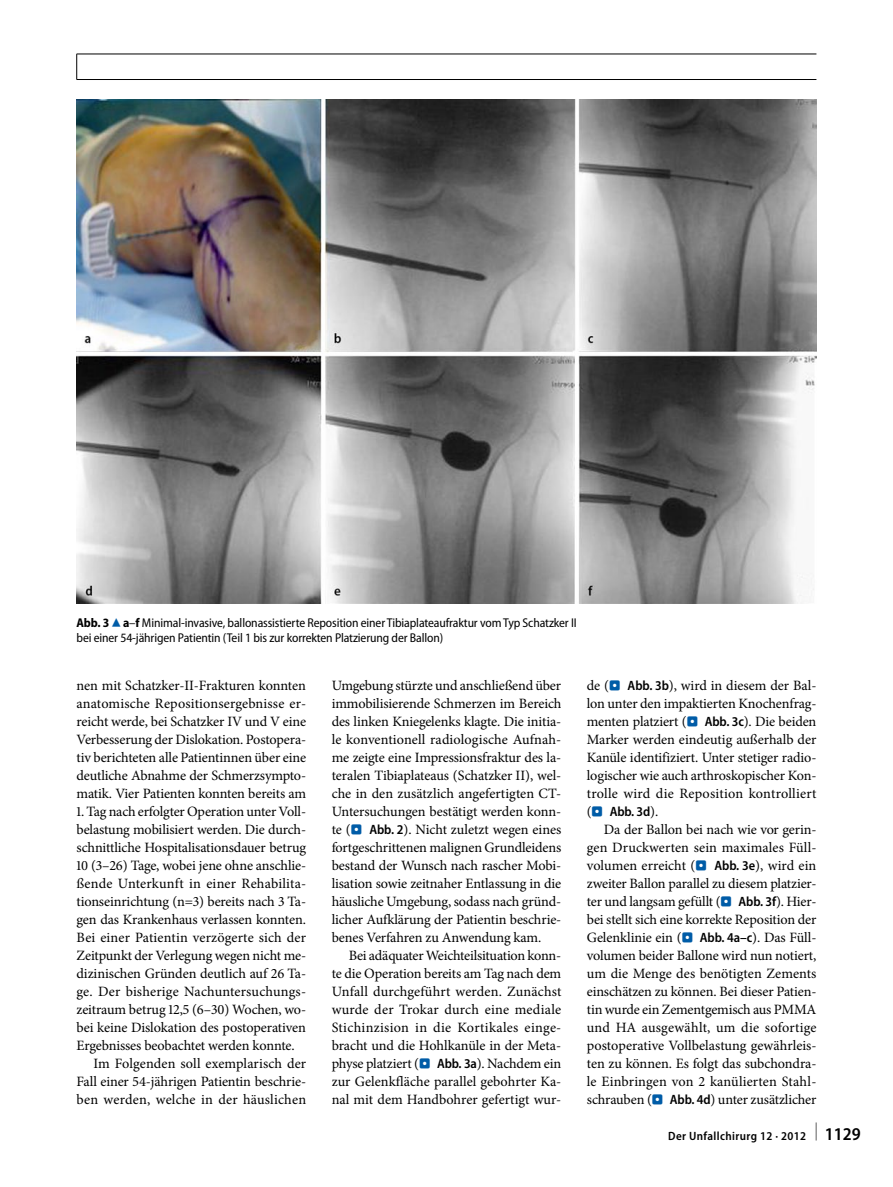
<style>
.page{position:relative;width:893px;height:1187px;background:#fff}
.page>*{position:absolute;margin:0;border:0;box-sizing:border-box;transform-origin:0 0}
._010_fliesstext_mit{font:14.25px/18px "Minion Pro";letter-spacing:-.01em;color:#000;text-align:justify}
._010_fliesstext_mit-2{font:600 semi-condensed 13.5px "Myriad Pro";color:#000}
._024_abb_legende{font:semi-condensed 12.75px/15px "Myriad Pro";letter-spacing:-.01em;color:#000}
.t1{font:600 semi-condensed 12px "Myriad Pro";letter-spacing:.03em;color:#000}
.s1{font-weight:700}
.s2{font-family:"S Buttons";font-stretch:normal;font-size:14.25px;color:#005ca7}
.s3{font-family:"S Buttons";font-size:13.5px;color:#005ca7}
.s4{font-family:"Myriad Pro";font-weight:600;font-stretch:semi-condensed;font-size:13.5px}
.s5{font-family:"Minion Pro";font-weight:400;font-stretch:normal;font-size:14.25px}
.s6{font-family:"S Buttons";font-weight:400;font-stretch:normal;color:#005ca7}
.s7{font-size:18px}
</style>
<div class="page">
<img style="left:77px;top:100px;width:739px;height:503px">
<hr style="left:77px;top:79px;width:739px;height:1px;background:#000">
<svg style="left:76px;top:54px;width:1px;height:25px"></svg>
<hr style="left:77px;top:54px;width:739px;height:1px;background:#000">
<p class="_024_abb_legende" style="left:77px;top:615px;width:502px"><span class="s1">Abb. 3</span><span class="s2">8</span><span class="s1">a</span>–<span class="s1">f</span> Minimal-invasive, ballonassistierte Reposition einer Tibiaplateaufraktur vom Typ Schatzker II bei einer 54-jährigen Patientin (Teil 1 bis zur korrekten Platzierung der Ballon)</p>
<p class="_010_fliesstext_mit" style="left:77px;top:676px;width:231px">nen mit Schatzker-II-Frakturen konnten anatomische Repositionsergebnisse er&shy;reicht werde, bei Schatzker IV und V eine Verbesserung der Dislokation. Postopera&shy;tiv berichteten alle Patientinnen über eine deutliche Abnahme der Schmerzsympto&shy;matik. Vier Patienten konnten bereits am</p>
<p class="_010_fliesstext_mit" style="left:77px;top:802px;width:231px">1. Tag nach erfolgter Operation unter Voll&shy;belastung mobilisiert werden. Die durch&shy;schnittliche Hospitalisationsdauer betrug 10 (3–26) Tage, wobei jene ohne anschlie&shy;ßende Unterkunft in einer Rehabilita&shy;tionseinrichtung (n=3) bereits nach 3 Ta&shy;gen das Krankenhaus verlassen konnten.<br>Bei einer Patientin verzögerte sich der Zeitpunkt der Verlegung wegen nicht me&shy;dizinischen Gründen deutlich auf 26 Ta&shy;ge. Der bisherige Nachuntersuchungs&shy;zeitraum betrug 12,5 (6–30) Wochen, wo&shy;bei keine Dislokation des postoperativen Ergebnisses beobachtet werden konnte.</p>
<p class="_010_fliesstext_mit" style="left:77px;top:1054px;width:231px;text-indent:17px">Im Folgenden soll exemplarisch der Fall einer 54-jährigen Patientin beschrie&shy;ben werden, welche in der häuslichen</p>
<p class="_010_fliesstext_mit" style="left:332px;top:676px;width:231px">Umgebung stürzte und anschließend über immobilisierende Schmerzen im Bereich des linken Kniegelenks klagte. Die initia&shy;le konventionell radiologische Aufnah&shy;me zeigte eine Impressionsfraktur des la&shy;teralen Tibiaplateaus (Schatzker II), wel&shy;che in den zusätzlich angefertigten CT-Untersuchungen bestätigt werden konn&shy;te (<span class="s3">.</span> <span class="s4">Abb. 2</span>). Nicht zuletzt wegen eines fortgeschrittenen malignen Grundleidens bestand der Wunsch nach rascher Mobi&shy;lisation sowie zeitnaher Entlassung in die häusliche Umgebung, sodass nach gründ&shy;licher Aufklärung der Patientin beschrie&shy;benes Verfahren zu Anwendung kam.</p>
<p class="_010_fliesstext_mit" style="left:332px;top:946px;width:231px;text-indent:17px">Bei adäquater Weichteilsituation konn&shy;te die Operation bereits am Tag nach dem Unfall durchgeführt werden. Zunächst wurde der Trokar durch eine mediale Stichinzision in die Kortikales einge&shy;bracht und die Hohlkanüle in der Meta&shy;physe platziert (<span class="s3">.</span> <span class="s4">Abb. 3a</span>). Nachdem ein zur Gelenkfläche parallel gebohrter Ka&shy;nal mit dem Handbohrer gefertigt wur-</p>
<p class="_010_fliesstext_mit" style="left:587px;top:676px;width:231px">de (<span class="s3">.</span> <span class="s4">Abb. 3b</span>), wird in diesem der Bal&shy;lon unter den impaktierten Knochenfrag&shy;menten platziert (<span class="s3">.</span> <span class="s4">Abb. 3c</span>). Die beiden Marker werden eindeutig außerhalb der Kanüle identifiziert. Unter stetiger radio&shy;logischer wie auch arthroskopischer Kon&shy;trolle wird die Reposition kontrolliert</p>
<p class="_010_fliesstext_mit-2" style="left:587px;top:803px;width:73px"><span class="s5">(</span><span class="s6">.</span> Abb. 3d<span class="s5">).</span></p>
<p class="_010_fliesstext_mit" style="left:587px;top:820px;width:231px;text-indent:17px">Da der Ballon bei nach wie vor gerin&shy;gen Druckwerten sein maximales Füll&shy;volumen erreicht (<span class="s3">.</span> <span class="s4">Abb. 3e</span>), wird ein zweiter Ballon parallel zu diesem platzier&shy;ter und langsam gefüllt (<span class="s3">.</span> <span class="s4">Abb. 3f</span>). Hier&shy;bei stellt sich eine korrekte Reposition der Gelenklinie ein (<span class="s3">.</span> <span class="s4">Abb. 4a–c</span>). Das Füll&shy;volumen beider Ballone wird nun notiert, um die Menge des benötigten Zements einschätzen zu können. Bei dieser Patien&shy;tin wurde ein Zementgemisch aus PMMA und HA ausgewählt, um die sofortige postoperative Vollbelastung gewährleis&shy;ten zu können. Es folgt das subchondra&shy;le Einbringen von 2 kanülierten Stahl&shy;schrauben (<span class="s3">.</span> <span class="s4">Abb. 4d</span>) unter zusätzlicher</p>
<p class="t1" style="left:668px;top:1129px;width:194px">Der Unfallchirurg 12 · 2012 <sup>|</sup> <span class="s7">1129</span></p>
</div>
